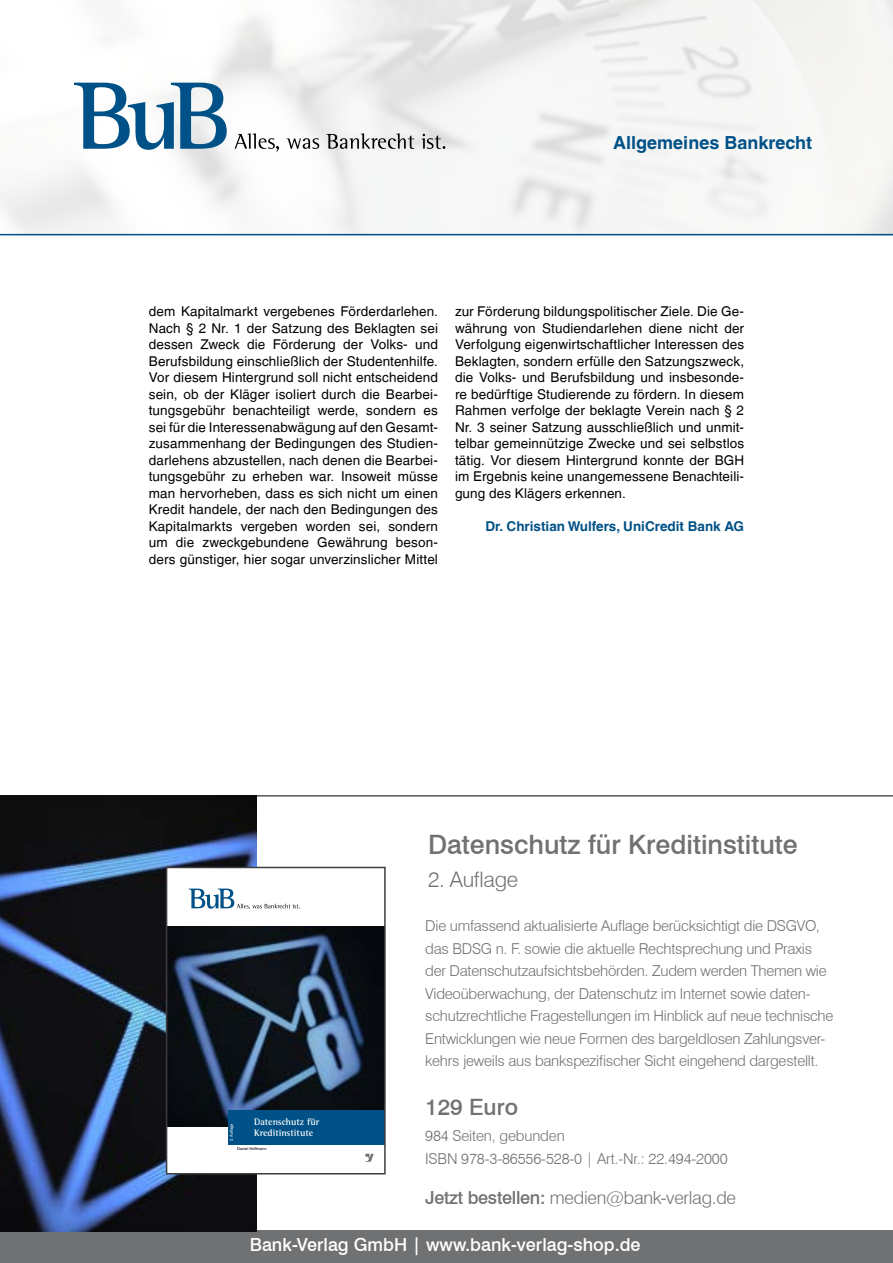
<style>
.page{position:relative;width:893px;height:1263px;background:#fff}
.page>*{position:absolute;margin:0;border:0;box-sizing:border-box;transform-origin:0 0}
.t1{font:500 26.7px "Swiss 721 BT";color:#707172}
.t2{font:500 22.5px "Swiss 721 BT";color:#707172}
.t3{font:300 21.45px "Swiss 721 BT";letter-spacing:-.015em;color:#707172}
.t4{font:500 18px "Swiss 721 BT";color:#fff}
.t5{font:300 18px "Swiss 721 BT";letter-spacing:-.015em;color:#707172}
.t6{font:700 18px "Helvetica LT";color:#005187}
.t7{font:300 15px/22.5px "Swiss 721 BT";letter-spacing:-.015em;color:#707172}
.t8{font:13.5px/16.5px "Helvetica LT";letter-spacing:.01em;color:#000;text-align:justify}
.t9{font:700 13.5px "Helvetica LT";color:#005187}
.t10{font:700 9.6px/10.5px "Rotis Semi Serif Pro";color:#fff}
.t11{font:3.9px "Helvetica LT";color:#000}
.t12{font:3.9px "Helvetica LT";color:#fff}
.s1{font-weight:500}
</style>
<div class="page">
<svg style="left:74px;top:83px;width:153px;height:67px"></svg>
<svg style="left:235px;top:133px;width:44px;height:19px"></svg>
<svg style="left:287px;top:138px;width:32px;height:11px"></svg>
<svg style="left:326px;top:133px;width:88px;height:16px"></svg>
<svg style="left:421px;top:134px;width:24px;height:15px"></svg>
<hr style="left:0;top:234px;width:893px;height:1px;background:#005187">
<div style="left:0;top:1230px;width:893px;height:33px;background:#707172"></div>
<hr style="left:0;top:795px;width:893px;height:1px;background:#000">
<img style="left:0;top:795px;width:257px;height:436px">
<div style="left:167px;top:867px;width:218px;height:307px;background:#fff"></div>
<img style="left:169px;top:927px;width:214px;height:200px">
<div style="left:237px;top:1110px;width:148px;height:34px;background:#005187"></div>
<svg style="left:189px;top:888px;width:111px;height:21px"></svg>
<svg style="left:365px;top:1154px;width:9px;height:8px"></svg>
<div style="left:228px;top:1109px;width:7px;height:35px;background:#005187"></div>
<div style="left:166px;top:867px;width:220px;height:307px;border:2px solid #3e3d40"></div>
<h3 class="t6" style="left:613px;top:132px;width:201px">Allgemeines Bankrecht</h3>
<p class="t8" style="left:149px;top:303px;width:291px">dem Kapitalmarkt vergebenes Förderdarlehen.<br>Nach § 2 Nr. 1 der Satzung des Beklagten sei dessen Zweck die Förderung der Volks- und Berufsbildung einschließlich der Studentenhilfe.<br>Vor diesem Hintergrund soll nicht entscheidend sein, ob der Kläger isoliert durch die Bearbei&shy;tungsgebühr benachteiligt werde, sondern es sei für die Interessenabwägung auf den Gesamt&shy;zusammenhang der Bedingungen des Studien&shy;darlehens abzustellen, nach denen die Bearbei&shy;tungsgebühr zu erheben war. Insoweit müsse man hervorheben, dass es sich nicht um einen Kredit handele, der nach den Bedingungen des Kapitalmarkts vergeben worden sei, sondern um die zweckgebundene Gewährung beson&shy;ders günstiger, hier sogar unverzinslicher Mittel</p>
<p class="t8" style="left:455px;top:303px;width:291px">zur Förderung bildungspolitischer Ziele. Die Ge&shy;währung von Studiendarlehen diene nicht der Verfolgung eigenwirtschaftlicher Interessen des Beklagten, sondern erfülle den Satzungszweck, die Volks- und Berufsbildung und insbesonde&shy;re bedürftige Studierende zu fördern. In diesem Rahmen verfolge der beklagte Verein nach § 2<br>Nr. 3 seiner Satzung ausschließlich und unmit&shy;telbar gemeinnützige Zwecke und sei selbstlos tätig. Vor diesem Hintergrund konnte der BGH im Ergebnis keine unangemessene Benachteili&shy;gung des Klägers erkennen.</p>
<p class="t9" style="left:485px;top:518px;width:260px">Dr. Christian Wulfers, UniCredit Bank AG</p>
<p class="t10" style="left:254px;top:1116px;width:67px">Datenschutz für<br>Kreditinstitute</p>
<p class="t11" style="left:237px;top:1147px;width:31px">Daniel Hoffmann</p>
<p class="t12" style="left:229px;top:1141px;width:19px;rotate:-90deg">2. Auflage</p>
<h1 class="t1" style="left:428px;top:828px;width:371px">Datenschutz für Kreditinstitute</h1>
<h3 class="t3" style="left:428px;top:866px;width:92px">2. Auflage</h3>
<p class="t7" style="left:425px;top:914px;width:410px">Die umfassend aktualisierte Auflage berücksichtigt die DSGVO, das BDSG n. F. sowie die aktuelle Rechtsprechung und Praxis der Datenschutzaufsichtsbehörden. Zudem werden Themen wie Videoüberwachung, der Datenschutz im Internet sowie daten&shy;schutzrechtliche Fragestellungen im Hinblick auf neue technische Entwicklungen wie neue Formen des bargeldlosen Zahlungsver&shy;kehrs jeweils aus bankspezifischer Sicht eingehend dargestellt.</p>
<h2 class="t2" style="left:425px;top:1093px;width:94px">129 Euro</h2>
<p class="t7" style="left:425px;top:1125px;width:304px">984 Seiten, gebunden<br>ISBN 978-3-86556-528-0 | Art.-Nr.: 22.494-2000</p>
<h3 class="t5" style="left:425px;top:1187px;width:312px"><span class="s1">Jetzt bestellen:</span> medien@bank-verlag.de</h3>
<h3 class="t4" style="left:250px;top:1234px;width:392px">Bank-Verlag GmbH | www.bank-verlag-shop.de</h3>
</div>
